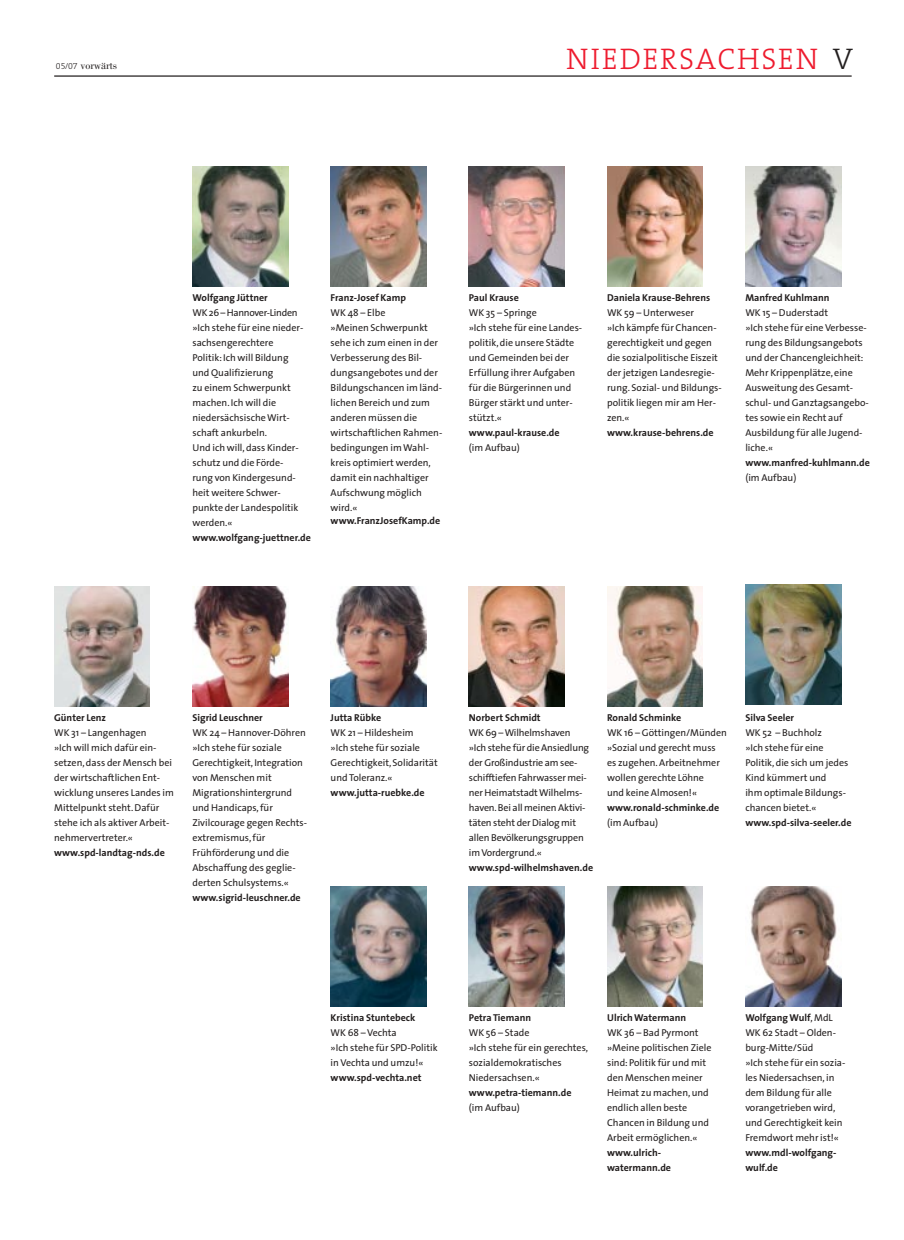
<style>
.page{position:relative;width:904px;height:1240px;background:#fff}
.page>*{position:absolute;margin:0;border:0;box-sizing:border-box;transform-origin:0 0}
.t1{font:30px "The Serif Light Caps";letter-spacing:.06em;color:#ee1b2e}
.t2{font:11.25px "Bodoni";color:#231f1f}
.t3{font:10px/15px "The Sans";color:#231f1f}
.t4{font:700 10px/15px "The Sans";color:#231f1f}
.s1{font-family:"The Serif Light Expert";font-size:8.75px}
.s2{color:#231f1f}
.s3{font-weight:700}
</style>
<div class="page">
<hr style="left:54px;top:75px;width:797px;height:2px;background:#231f1f">
<img style="left:469px;top:166px;width:95px;height:120px">
<img style="left:607px;top:166px;width:96px;height:120px">
<img style="left:192px;top:166px;width:96px;height:120px">
<img style="left:331px;top:166px;width:95px;height:120px">
<img style="left:607px;top:886px;width:96px;height:120px">
<img style="left:745px;top:886px;width:96px;height:120px">
<img style="left:331px;top:886px;width:95px;height:120px">
<img style="left:745px;top:585px;width:96px;height:120px">
<img style="left:469px;top:886px;width:95px;height:120px">
<img style="left:745px;top:166px;width:96px;height:120px">
<img style="left:469px;top:586px;width:95px;height:120px">
<img style="left:607px;top:586px;width:96px;height:120px">
<img style="left:192px;top:586px;width:96px;height:120px">
<img style="left:54px;top:586px;width:96px;height:120px">
<img style="left:331px;top:586px;width:95px;height:120px">
<p class="t2" style="left:56px;top:61px;width:63px"><span class="s1">05/07</span> vorwärts</p>
<h1 class="t1" style="left:566px;top:41px;width:288px">NIEDERSACHSEN <span class="s2">V</span></h1>
<p class="t4" style="left:192px;top:291px;width:77px">Wolfgang Jüttner</p>
<p class="t3" style="left:192px;top:306px;width:112px">WK 26 – Hannover-Linden »Ich stehe für eine nieder&shy;sachsengerechtere<br>Politik: Ich will Bildung und Qualifizierung<br>zu einem Schwerpunkt machen. Ich will die niedersächsische Wirt&shy;schaft ankurbeln.<br>Und ich will, dass Kinder&shy;schutz und die Förde&shy;rung von Kindergesund&shy;heit weitere Schwer&shy;punkte der Landespolitik werden.«</p>
<p class="t4" style="left:192px;top:531px;width:120px">www.wolfgang-juettner.de</p>
<p class="t4" style="left:331px;top:291px;width:77px">Franz-Josef Kamp</p>
<p class="t3" style="left:331px;top:306px;width:113px">WK 48 – Elbe<br>»Meinen Schwerpunkt sehe ich zum einen in der<br>Verbesserung des Bil&shy;dungsangebotes und der<br>Bildungschancen im länd&shy;lichen Bereich und zum anderen müssen die wirtschaftlichen Rahmen&shy;bedingungen im Wahl&shy;kreis optimiert werden, damit ein nachhaltiger<br>Aufschwung möglich wird.«</p>
<p class="t4" style="left:331px;top:514px;width:111px">www.FranzJosefKamp.de</p>
<p class="t4" style="left:469px;top:291px;width:52px">Paul Krause</p>
<p class="t3" style="left:469px;top:306px;width:115px">WK 35 – Springe<br>»Ich stehe für eine Landes&shy;politik, die unsere Städte und Gemeinden bei der<br>Erfüllung ihrer Aufgaben für die Bürgerinnen und<br>Bürger stärkt und unter&shy;stützt.«</p>
<p class="t4" style="left:469px;top:426px;width:92px">www.paul-krause.de</p>
<p class="t3" style="left:469px;top:441px;width:53px">(im Aufbau)</p>
<p class="t4" style="left:607px;top:291px;width:105px">Daniela Krause-Behrens</p>
<p class="t3" style="left:607px;top:306px;width:116px">WK 59 – Unterweser<br>»Ich kämpfe für Chancen&shy;gerechtigkeit und gegen die sozialpolitische Eiszeit der jetzigen Landesregie&shy;rung. Sozial- und Bildungs&shy;politik liegen mir am Her&shy;zen.«</p>
<p class="t4" style="left:607px;top:426px;width:108px">www.krause-behrens.de</p>
<p class="t4" style="left:745px;top:291px;width:86px">Manfred Kuhlmann</p>
<p class="t3" style="left:745px;top:306px;width:125px">WK 15 – Duderstadt<br>»Ich stehe für eine Verbesse&shy;rung des Bildungsangebots und der Chancengleichheit:<br>Mehr Krippenplätze, eine<br>Ausweitung des Gesamt&shy;schul- und Ganztagsangebo&shy;tes sowie ein Recht auf<br>Ausbildung für alle Jugend&shy;liche.«</p>
<p class="t4" style="left:745px;top:456px;width:126px">www.manfred-kuhlmann.de</p>
<p class="t3" style="left:745px;top:471px;width:53px">(im Aufbau)</p>
<p class="t4" style="left:54px;top:711px;width:53px">Günter Lenz</p>
<p class="t3" style="left:54px;top:726px;width:121px">WK 31 – Langenhagen<br>»Ich will mich dafür ein&shy;setzen, dass der Mensch bei der wirtschaftlichen Ent&shy;wicklung unseres Landes im<br>Mittelpunkt steht. Dafür stehe ich als aktiver Arbeit&shy;nehmervertreter.«</p>
<p class="t4" style="left:54px;top:846px;width:112px">www.spd-landtag-nds.de</p>
<p class="t4" style="left:192px;top:711px;width:72px">Sigrid Leuschner</p>
<p class="t3" style="left:192px;top:726px;width:116px">WK 24 – Hannover-Döhren »Ich stehe für soziale<br>Gerechtigkeit, Integration von Menschen mit<br>Migrationshintergrund und Handicaps, für<br>Zivilcourage gegen Rechts&shy;extremismus, für<br>Frühförderung und die<br>Abschaffung des geglie&shy;derten Schulsystems.«</p>
<p class="t4" style="left:192px;top:891px;width:110px">www.sigrid-leuschner.de</p>
<p class="t4" style="left:331px;top:711px;width:52px">Jutta Rübke</p>
<p class="t3" style="left:331px;top:726px;width:109px">WK 21 – Hildesheim<br>»Ich stehe für soziale<br>Gerechtigkeit, Solidarität und Toleranz.«</p>
<p class="t4" style="left:331px;top:786px;width:96px">www.jutta-ruebke.de</p>
<p class="t4" style="left:469px;top:711px;width:73px">Norbert Schmidt</p>
<p class="t3" style="left:469px;top:726px;width:122px">WK 69 – Wilhelmshaven »Ich stehe für die Ansiedlung der Großindustrie am see&shy;schifftiefen Fahrwasser mei&shy;ner Heimatstadt Wilhelms&shy;haven.Bei all meinen Aktivi&shy;täten steht der Dialog mit allen Bevölkerungsgruppen im Vordergrund.«</p>
<p class="t4" style="left:469px;top:861px;width:126px">www.spd-wilhelmshaven.de</p>
<p class="t4" style="left:607px;top:711px;width:76px">Ronald Schminke</p>
<p class="t3" style="left:607px;top:726px;width:121px">WK 16 – Göttingen/Münden »Sozial und gerecht muss es zugehen. Arbeitnehmer wollen gerechte Löhne<br>und keine Almosen!«</p>
<p class="t4" style="left:607px;top:801px;width:114px">www.ronald-schminke.de</p>
<p class="t3" style="left:607px;top:816px;width:53px">(im Aufbau)</p>
<p class="t4" style="left:745px;top:711px;width:50px">Silva Seeler</p>
<p class="t3" style="left:745px;top:726px;width:105px">WK 52 – Buchholz<br>»Ich stehe für eine<br>Politik, die sich um jedes<br>Kind kümmert und<br>ihm optimale Bildungs&shy;chancen bietet.«</p>
<p class="t4" style="left:745px;top:816px;width:108px">www.spd-silva-seeler.de</p>
<p class="t4" style="left:331px;top:1011px;width:86px">Kristina Stuntebeck</p>
<p class="t3" style="left:331px;top:1026px;width:108px">WK 68 – Vechta<br>»Ich stehe für SPD-Politik in Vechta und umzu!«</p>
<p class="t4" style="left:331px;top:1071px;width:92px">www.spd-vechta.net</p>
<p class="t4" style="left:469px;top:1011px;width:64px">Petra Tiemann</p>
<p class="t3" style="left:469px;top:1026px;width:121px">WK 56 – Stade<br>»Ich stehe für ein gerechtes, sozialdemokratisches<br>Niedersachsen.«</p>
<p class="t4" style="left:469px;top:1086px;width:104px">www.petra-tiemann.de</p>
<p class="t3" style="left:469px;top:1101px;width:53px">(im Aufbau)</p>
<p class="t4" style="left:607px;top:1011px;width:81px">Ulrich Watermann</p>
<p class="t3" style="left:607px;top:1026px;width:106px">WK 36 – Bad Pyrmont »Meine politischen Ziele sind: Politik für und mit den Menschen meiner<br>Heimat zu machen, und endlich allen beste<br>Chancen in Bildung und<br>Arbeit ermöglichen.«</p>
<p class="t4" style="left:607px;top:1146px;width:65px">www.ulrich&shy;watermann.de</p>
<p class="t3" style="left:745px;top:1011px;width:102px"><span class="s3">Wolfgang Wulf</span>,MdL<br>WK 62 Stadt – Olden&shy;burg-Mitte/Süd<br>»Ich stehe für ein sozia&shy;les Niedersachsen, in dem Bildung für alle vorangetrieben wird, und Gerechtigkeit kein<br>Fremdwort mehr ist!«</p>
<p class="t4" style="left:745px;top:1146px;width:93px">www.mdl-wolfgang&shy;wulf.de</p>
</div>
